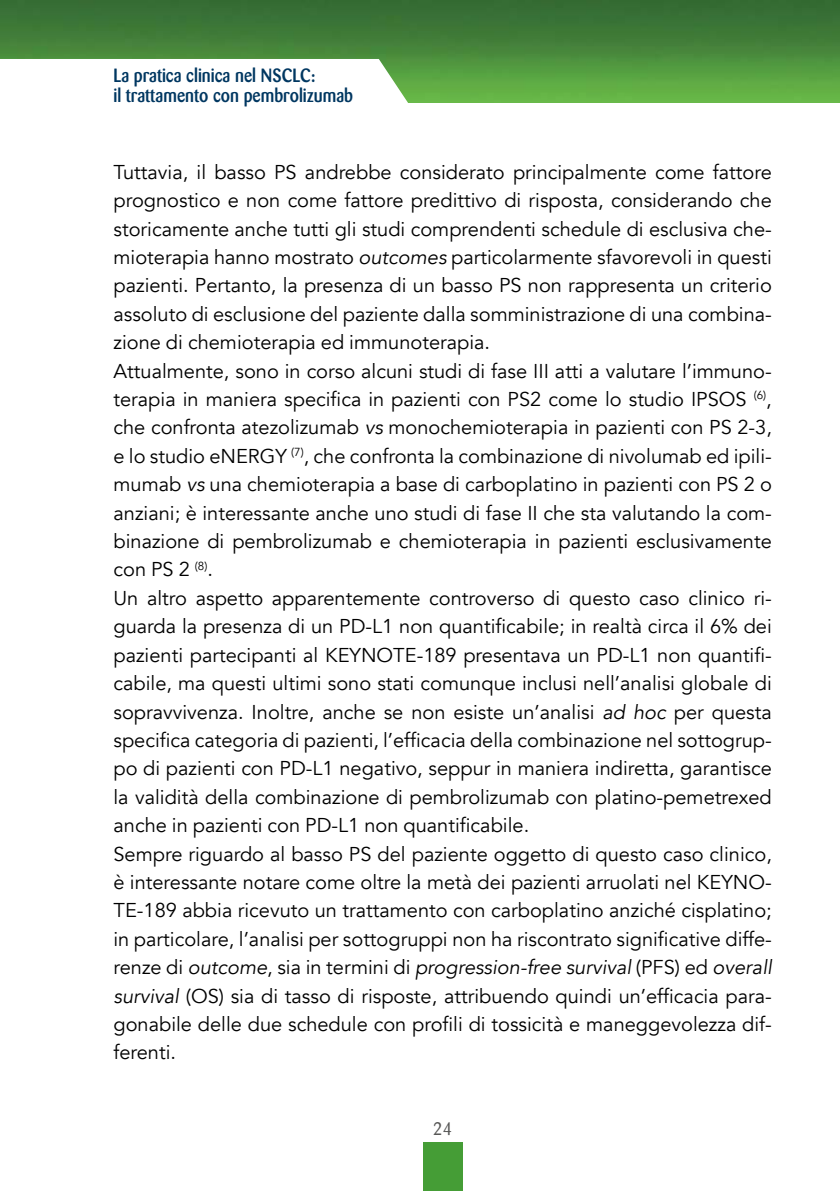
<style>
.page{position:relative;width:840px;height:1191px;background:#fff}
.page>*{position:absolute;margin:0;border:0;box-sizing:border-box;transform-origin:0 0}
.t1{font:20px/28.4px "Avenir";color:#000}
.t2{font:500 19px/20px "Barmeno";color:#003761;scale:.9 1}
.t3{font:18px "Barmeno";color:#575756}
.s1{font-style:italic}
</style>
<div class="page">
<img style="left:0;top:0;width:839px;height:102px">
<svg style="left:0;top:59px;width:414px;height:44px"></svg>
<div style="left:422px;top:1142px;width:40px;height:49px;background:#459d36"></div>
<p class="t2" style="left:113px;top:66px;width:268px">La pratica clinica nel NSCLC:<br>il trattamento con pembrolizumab</p>
<p class="t1" style="left:113px;top:158px;width:659px">Tuttavia, il basso PS andrebbe considerato principalmente come fattore prognostico e non come fattore predittivo di risposta, considerando che storicamente anche tutti gli studi comprendenti schedule di esclusiva che&shy;mioterapia hanno mostrato <span class="s1">outcomes</span> particolarmente sfavorevoli in questi pazienti. Pertanto, la presenza di un basso PS non rappresenta un criterio assoluto di esclusione del paziente dalla somministrazione di una combina&shy;zione di chemioterapia ed immunoterapia.<br>Attualmente, sono in corso alcuni studi di fase III atti a valutare l’immuno&shy;terapia in maniera specifica in pazienti con PS2 come lo studio IPSOS <sup>(6)</sup>, che confronta atezolizumab <span class="s1">vs</span> monochemioterapia in pazienti con PS 2-3, e lo studio eNERGY <sup>(7)</sup>, che confronta la combinazione di nivolumab ed ipili&shy;mumab <span class="s1">vs</span> una chemioterapia a base di carboplatino in pazienti con PS 2 o anziani; è interessante anche uno studi di fase II che sta valutando la com&shy;binazione di pembrolizumab e chemioterapia in pazienti esclusivamente con PS 2 <sup>(8)</sup>.<br>Un altro aspetto apparentemente controverso di questo caso clinico ri&shy;guarda la presenza di un PD-L1 non quantificabile; in realtà circa il 6% dei pazienti partecipanti al KEYNOTE-189 presentava un PD-L1 non quantifi&shy;cabile, ma questi ultimi sono stati comunque inclusi nell’analisi globale di sopravvivenza. Inoltre, anche se non esiste un’analisi <span class="s1">ad hoc</span> per questa specifica categoria di pazienti, l’efficacia della combinazione nel sottogrup&shy;po di pazienti con PD-L1 negativo, seppur in maniera indiretta, garantisce la validità della combinazione di pembrolizumab con platino-pemetrexed anche in pazienti con PD-L1 non quantificabile.<br>Sempre riguardo al basso PS del paziente oggetto di questo caso clinico, è interessante notare come oltre la metà dei pazienti arruolati nel KEYNO-TE-189 abbia ricevuto un trattamento con carboplatino anziché cisplatino; in particolare, l’analisi per sottogruppi non ha riscontrato significative diffe&shy;renze di <span class="s1">outcome</span>, sia in termini di <span class="s1">progression-free survival</span> (PFS) ed <span class="s1">overall survival</span> (OS) sia di tasso di risposte, attribuendo quindi un’efficacia para&shy;gonabile delle due schedule con profili di tossicità e maneggevolezza dif&shy;ferenti.</p>
<p class="t3" style="left:432px;top:1118px;width:21px">24</p>
</div>
